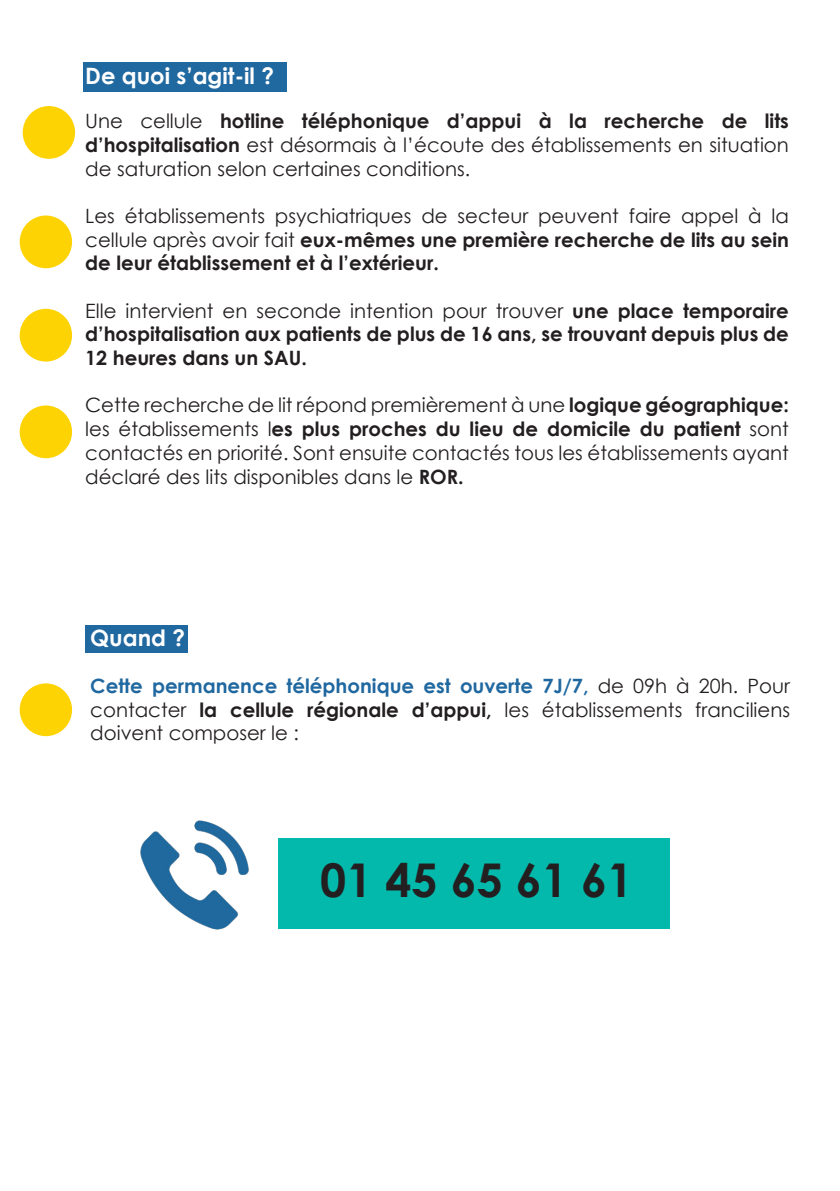
<style>
.page{position:relative;width:840px;height:1191px;background:#fff}
.page>*{position:absolute;margin:0;border:0;box-sizing:border-box;transform-origin:0 0}
.t1{font:700 46.6px "Century Gothic";color:#231f20}
.t2{font:700 22.6px "Century Gothic";color:#fff}
.t3{font:19.8px/23.6px "Century Gothic";color:#231f20;text-align:justify}
.t4{font:700 19.8px/23.6px "Century Gothic";color:#231f20;text-align:justify}
.s1{font-weight:700}
.s2{font-weight:400}
.s3{font-weight:700;color:#2068a0}
</style>
<div class="page">
<div style="left:85px;top:625px;width:102px;height:27px;background:#2068a0"></div>
<img style="left:140px;top:821px;width:109px;height:109px">
<div style="left:278px;top:838px;width:391px;height:90px;background:#03b9ac"></div>
<div style="left:84px;top:62px;width:203px;height:30px;background:#2068a0"></div>
<div style="left:23px;top:106px;width:52px;height:53px;background:#fed304;border-radius:50%"></div>
<div style="left:20px;top:215px;width:52px;height:53px;background:#fed304;border-radius:50%"></div>
<div style="left:20px;top:309px;width:52px;height:52px;background:#fed304;border-radius:50%"></div>
<div style="left:20px;top:405px;width:52px;height:53px;background:#fed304;border-radius:50%"></div>
<div style="left:20px;top:683px;width:52px;height:53px;background:#fed304;border-radius:50%"></div>
<p class="t2" style="left:85px;top:59px;width:190px">De quoi s’agit-il ?</p>
<p class="t3" style="left:85px;top:109px;width:704px">Une cellule <span class="s1">hotline téléphonique d’appui à la recherche de lits d’hospitalisation</span> est désormais à l’écoute des établissements en situation de saturation selon certaines conditions.</p>
<p class="t3" style="left:85px;top:204px;width:704px">Les établissements psychiatriques de secteur peuvent faire appel à la cellule après avoir fait <span class="s1">eux-mêmes une première recherche de lits au sein de leur établissement et à l’extérieur.</span></p>
<p class="t4" style="left:85px;top:298px;width:704px"><span class="s2">Elle intervient en seconde intention pour trouver</span> une place temporaire d’hospitalisation aux patients de plus de 16 ans, se trouvant depuis plus de 12 heures dans un SAU.</p>
<p class="t3" style="left:85px;top:393px;width:704px">Cette recherche de lit répond premièrement à une <span class="s1">logique géographique: </span>les établissements l<span class="s1">es plus proches du lieu de domicile du patient</span> sont contactés en priorité. Sont ensuite contactés tous les établissements ayant déclaré des lits disponibles dans le <span class="s1">ROR.</span></p>
<p class="t2" style="left:90px;top:620px;width:96px">Quand ?</p>
<p class="t3" style="left:90px;top:674px;width:701px"><span class="s3">Cette permanence téléphonique est ouverte 7J/7,</span> de 09h à 20h. Pour contacter <span class="s1">la cellule régionale d’appui,</span> les établissements franciliens doivent composer le :</p>
<h1 class="t1" style="left:320px;top:845px;width:314px">01 45 65 61 61</h1>
</div>
